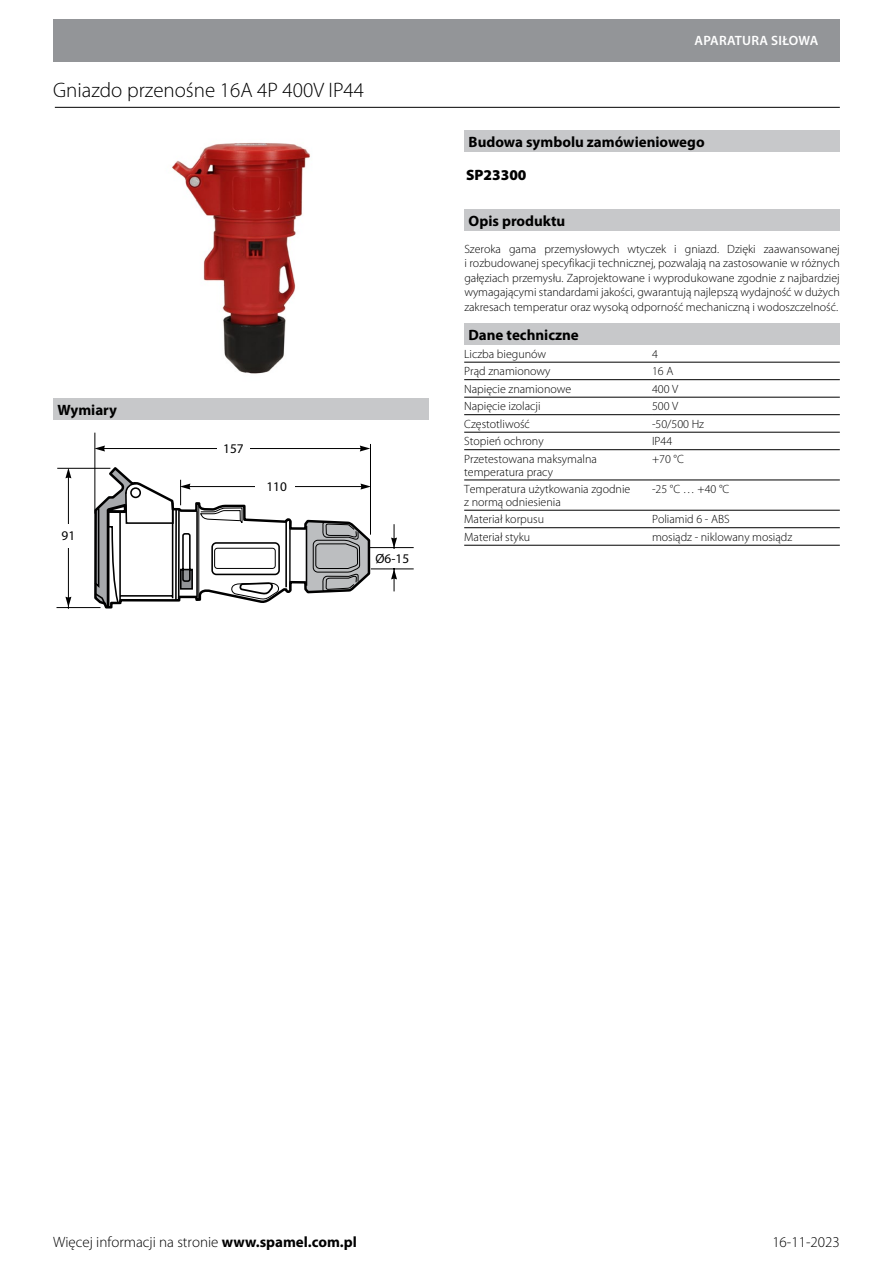
<style>
.page{position:relative;width:893px;height:1263px;background:#fff}
.page>*{position:absolute;margin:0;border:0;box-sizing:border-box;transform-origin:0 0}
.t1{font:300 21px "Myriad Pro";color:#000}
.Überschrift{font:700 15px "Myriad Pro";color:#000}
.t2{font:300 15px "Myriad Pro";color:#000}
.TS_Bestellschlüssel{font:900 15px "Myriad Pro";color:#000}
.t3{font:600 13.5px "Myriad Pro";letter-spacing:.02em;color:#fff}
.Cecha_Wymiary{font:13.35px "Myriad Pro";color:#000}
.Text_normal_block{font:300 12px/14.4px "Myriad Pro";color:#000;text-align:justify}
.Tabellenkörper{font:300 12px/12.8px "Myriad Pro";color:#000}
.s1{font-weight:700}
</style>
<div class="page">
<div style="left:53px;top:19px;width:787px;height:43px;background:#939598"></div>
<div style="left:464px;top:323px;width:376px;height:22px;background:#c7c8ca"></div>
<hr style="left:464px;top:362px;width:188px;height:1px;background:#000">
<hr style="left:652px;top:362px;width:188px;height:1px;background:#000">
<hr style="left:464px;top:379px;width:188px;height:1px;background:#000">
<hr style="left:652px;top:379px;width:188px;height:1px;background:#000">
<hr style="left:464px;top:397px;width:188px;height:1px;background:#000">
<hr style="left:652px;top:397px;width:188px;height:1px;background:#000">
<hr style="left:464px;top:414px;width:188px;height:1px;background:#000">
<hr style="left:652px;top:414px;width:188px;height:1px;background:#000">
<hr style="left:464px;top:432px;width:188px;height:1px;background:#000">
<hr style="left:652px;top:432px;width:188px;height:1px;background:#000">
<hr style="left:464px;top:449px;width:188px;height:1px;background:#000">
<hr style="left:652px;top:449px;width:188px;height:1px;background:#000">
<hr style="left:464px;top:480px;width:188px;height:1px;background:#000">
<hr style="left:652px;top:480px;width:188px;height:1px;background:#000">
<hr style="left:464px;top:510px;width:188px;height:1px;background:#000">
<hr style="left:652px;top:510px;width:188px;height:1px;background:#000">
<hr style="left:464px;top:527px;width:188px;height:1px;background:#000">
<hr style="left:652px;top:527px;width:188px;height:1px;background:#000">
<hr style="left:464px;top:545px;width:188px;height:1px;background:#000">
<hr style="left:652px;top:545px;width:188px;height:1px;background:#000">
<div style="left:464px;top:131px;width:376px;height:21px;background:#c7c8ca"></div>
<hr style="left:55px;top:107px;width:785px;height:1px;background:#000">
<div style="left:464px;top:210px;width:376px;height:21px;background:#c7c8ca"></div>
<img style="left:172px;top:142px;width:139px;height:232px">
<div style="left:53px;top:399px;width:376px;height:21px;background:#c7c8ca"></div>
<hr style="left:95px;top:433px;width:1px;height:81px;background:#000">
<svg style="left:65px;top:469px;width:6px;height:9px"></svg>
<svg style="left:391px;top:570px;width:6px;height:9px"></svg>
<svg style="left:65px;top:597px;width:6px;height:10px"></svg>
<svg style="left:391px;top:538px;width:6px;height:9px"></svg>
<hr style="left:369px;top:547px;width:45px;height:1px;background:#000">
<hr style="left:369px;top:569px;width:45px;height:1px;background:#000">
<hr style="left:394px;top:524px;width:1px;height:67px;background:#000">
<div style="left:380px;top:549px;width:28px;height:19px;background:#fff"></div>
<hr style="left:57px;top:468px;width:53px;height:1px;background:#000">
<hr style="left:57px;top:607px;width:44px;height:1px;background:#000">
<hr style="left:68px;top:476px;width:1px;height:133px;background:#000">
<div style="left:53px;top:525px;width:25px;height:23px;background:#fff"></div>
<svg style="left:93px;top:435px;width:279px;height:174px"></svg>
<hr style="left:306px;top:526px;width:1px;height:60px;background:#000">
<p class="t1" style="left:53px;top:78px;width:312px">Gniazdo przenośne 16A 4P 400V IP44</p>
<p class="Überschrift" style="left:57px;top:400px;width:61px">Wymiary</p>
<p class="Cecha_Wymiary" style="left:62px;top:527px;width:15px">91</p>
<p class="Cecha_Wymiary" style="left:223px;top:440px;width:22px">157</p>
<p class="Cecha_Wymiary" style="left:266px;top:478px;width:22px">110</p>
<p class="Cecha_Wymiary" style="left:375px;top:550px;width:35px">Ø6-15</p>
<p class="t3" style="left:695px;top:32px;width:125px">APARATURA SIŁOWA</p>
<p class="Überschrift" style="left:469px;top:132px;width:238px">Budowa symbolu zamówieniowego</p>
<p class="TS_Bestellschlüssel" style="left:466px;top:165px;width:62px">SP23300</p>
<p class="Überschrift" style="left:469px;top:211px;width:98px">Opis produktu</p>
<p class="Text_normal_block" style="left:464px;top:242px;width:377px">Szeroka gama przemysłowych wtyczek i gniazd. Dzięki zaawansowanej i rozbudowanej specyfikacji technicznej, pozwalają na zastosowanie w różnych gałęziach przemysłu. Zaprojektowane i wyprodukowane zgodnie z najbardziej wymagającymi standardami jakości, gwarantują najlepszą wydajność w dużych zakresach temperatur oraz wysoką odporność mechaniczną i wodoszczelność.</p>
<p class="Überschrift" style="left:468px;top:325px;width:112px">Dane techniczne</p>
<p class="Tabellenkörper" style="left:464px;top:348px;width:84px">Liczba biegunów</p>
<p class="Tabellenkörper" style="left:652px;top:348px;width:7px">4</p>
<p class="Tabellenkörper" style="left:464px;top:365px;width:88px">Prąd znamionowy</p>
<p class="Tabellenkörper" style="left:652px;top:365px;width:23px">16 A</p>
<p class="Tabellenkörper" style="left:464px;top:383px;width:109px">Napięcie znamionowe</p>
<p class="Tabellenkörper" style="left:652px;top:383px;width:28px">400 V</p>
<p class="Tabellenkörper" style="left:464px;top:400px;width:78px">Napięcie izolacji</p>
<p class="Tabellenkörper" style="left:652px;top:400px;width:28px">500 V</p>
<p class="Tabellenkörper" style="left:464px;top:418px;width:67px">Częstotliwość</p>
<p class="Tabellenkörper" style="left:652px;top:418px;width:54px">-50/500 Hz</p>
<p class="Tabellenkörper" style="left:464px;top:435px;width:81px">Stopień ochrony</p>
<p class="Tabellenkörper" style="left:652px;top:435px;width:22px">IP44</p>
<p class="Tabellenkörper" style="left:464px;top:453px;width:134px">Przetestowana maksymalna temperatura pracy</p>
<p class="Tabellenkörper" style="left:652px;top:453px;width:33px">+70 °C</p>
<p class="Tabellenkörper" style="left:464px;top:483px;width:168px">Temperatura użytkowania zgodnie z normą odniesienia</p>
<p class="Tabellenkörper" style="left:652px;top:483px;width:79px">-25 °C … +40 °C</p>
<p class="Tabellenkörper" style="left:464px;top:513px;width:81px">Materiał korpusu</p>
<p class="Tabellenkörper" style="left:652px;top:513px;width:79px">Poliamid 6 - ABS</p>
<p class="Tabellenkörper" style="left:464px;top:531px;width:67px">Materiał styku</p>
<p class="Tabellenkörper" style="left:652px;top:531px;width:142px">mosiądz - niklowany mosiądz</p>
<p class="t2" style="left:53px;top:1234px;width:305px">Więcej informacji na stronie <span class="s1">www.spamel.com.pl</span></p>
<p class="t2" style="left:772px;top:1234px;width:69px">16-11-2023</p>
</div>
